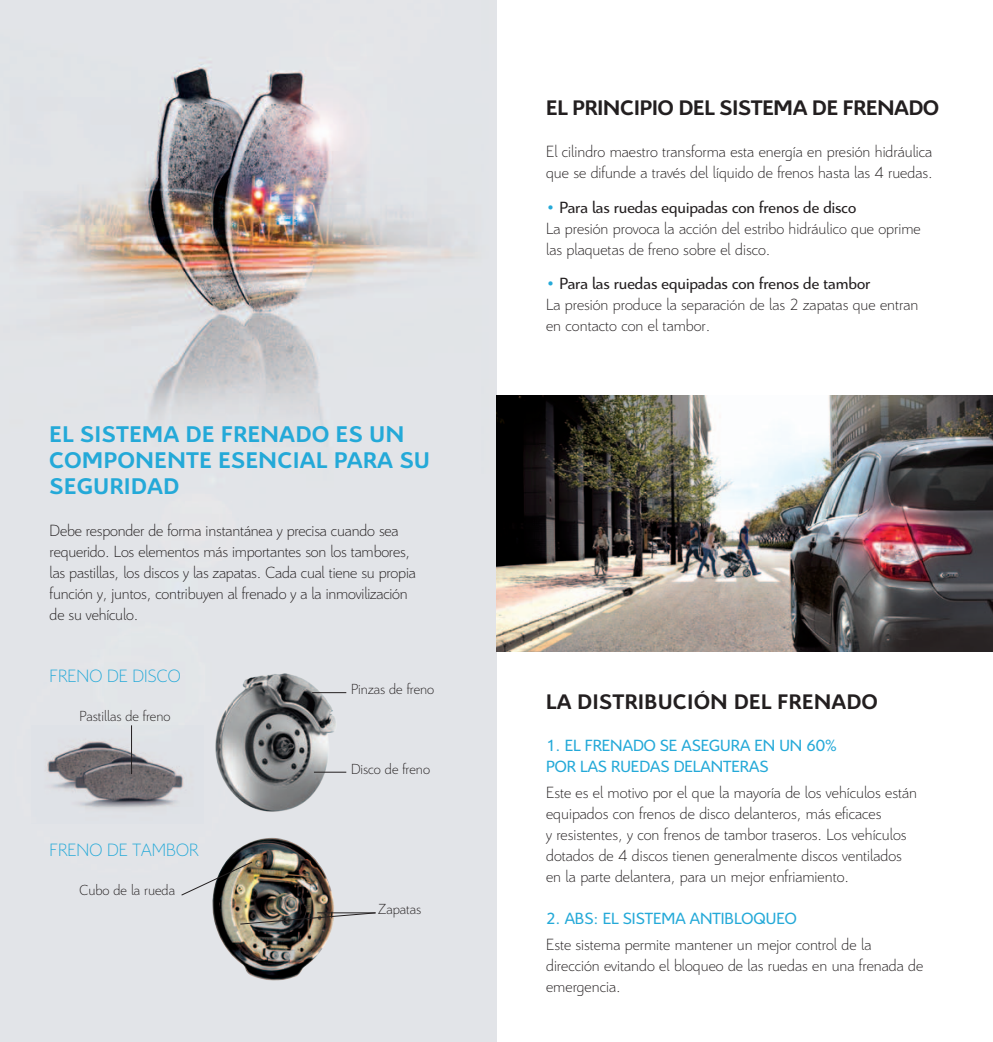
<style>
.page{position:relative;width:993px;height:1042px;background:#fff}
.page>*{position:absolute;margin:0;border:0;box-sizing:border-box;transform-origin:0 0}
.t1{font:700 24.5px/26.2px "Citroen";letter-spacing:.03em;color:#24a9d8}
.t2{font:700 22.75px "Citroen";color:#231f20}
.t3{font:700 22.75px "Citroen";letter-spacing:.03em;color:#231f20}
.t4{font:300 19.25px "Citroen";color:#24a9d8}
.t5{font:300 17.5px/21px "Citroen";color:#231f20}
.t6{font:17.5px/21px "Citroen";color:#24a9d8}
.t7{font:300 15.75px "Citroen";color:#231f20}
.s1{font-weight:700;color:#24a9d8}
.s2{font-weight:400}
</style>
<div class="page">
<img style="left:0;top:0;width:496px;height:1042px">
<img style="left:32px;top:726px;width:171px;height:97px">
<hr style="left:131px;top:725px;width:1px;height:49px;background:#231f20">
<img style="left:208px;top:664px;width:143px;height:162px">
<hr style="left:314px;top:772px;width:32px;height:1px;background:#231f20">
<hr style="left:312px;top:692px;width:34px;height:1px;background:#231f20">
<img style="left:210px;top:838px;width:126px;height:145px">
<svg style="left:239px;top:912px;width:137px;height:13px;background:#827d76"></svg>
<svg style="left:180px;top:861px;width:73px;height:35px;background:#aba8a0"></svg>
<img style="left:496px;top:396px;width:496px;height:255px">
<h1 class="t1" style="left:50px;top:421px;width:381px">EL SISTEMA DE FRENADO ES UN<br>COMPONENTE ESENCIAL PARA SU<br>SEGURIDAD</h1>
<p class="t5" style="left:50px;top:520px;width:367px">Debe responder de forma instantánea y precisa cuando sea requerido. Los elementos más importantes son los tambores, las pastillas, los discos y las zapatas. Cada cual tiene su propia función y, juntos, contribuyen al frenado y a la inmovilización de su vehículo.</p>
<p class="t4" style="left:50px;top:665px;width:132px">FRENO DE DISCO</p>
<p class="t7" style="left:79px;top:707px;width:93px">Pastillas de freno</p>
<p class="t4" style="left:50px;top:838px;width:150px">FRENO DE TAMBOR</p>
<p class="t7" style="left:79px;top:880px;width:97px">Cubo de la rueda</p>
<p class="t7" style="left:351px;top:679px;width:85px">Pinzas de freno</p>
<p class="t7" style="left:351px;top:760px;width:80px">Disco de freno</p>
<p class="t7" style="left:378px;top:900px;width:45px">Zapatas</p>
<h2 class="t2" style="left:546px;top:94px;width:394px">EL PRINCIPIO DEL SISTEMA DE FRENADO</h2>
<p class="t5" style="left:546px;top:141px;width:388px">El cilindro maestro transforma esta energía en presión hidráulica que se difunde a través del líquido de frenos hasta las 4 ruedas.</p>
<p class="t5" style="left:546px;top:197px;width:376px"><span class="s1">•</span> <span class="s2">Para las ruedas equipadas con frenos de disco<br></span>La presión provoca la acción del estribo hidráulico que oprime las plaquetas de freno sobre el disco.</p>
<p class="t5" style="left:546px;top:272px;width:373px"><span class="s1">•</span> <span class="s2">Para las ruedas equipadas con frenos de tambor<br></span>La presión produce la separación de las 2 zapatas que entran en contacto con el tambor.</p>
<h2 class="t3" style="left:546px;top:688px;width:333px">LA DISTRIBUCIÓN DEL FRENADO</h2>
<p class="t6" style="left:546px;top:735px;width:292px">1. EL FRENADO SE ASEGURA EN UN 60%<br>POR LAS RUEDAS DELANTERAS</p>
<p class="t5" style="left:546px;top:782px;width:372px">Este es el motivo por el que la mayoría de los vehículos están equipados con frenos de disco delanteros, más eficaces<br>y resistentes, y con frenos de tambor traseros. Los vehículos dotados de 4 discos tienen generalmente discos ventilados en la parte delantera, para un mejor enfriamiento.</p>
<p class="t6" style="left:546px;top:908px;width:86px">2. ABS: el siste</p>
<p class="t6" style="left:661px;top:908px;width:39px">ma antibloqueo</p>
<p class="t5" style="left:546px;top:934px;width:378px">Este sistema permite mantener un mejor control de la dirección evitando el bloqueo de las ruedas en una frenada de emergencia.</p>
</div>
